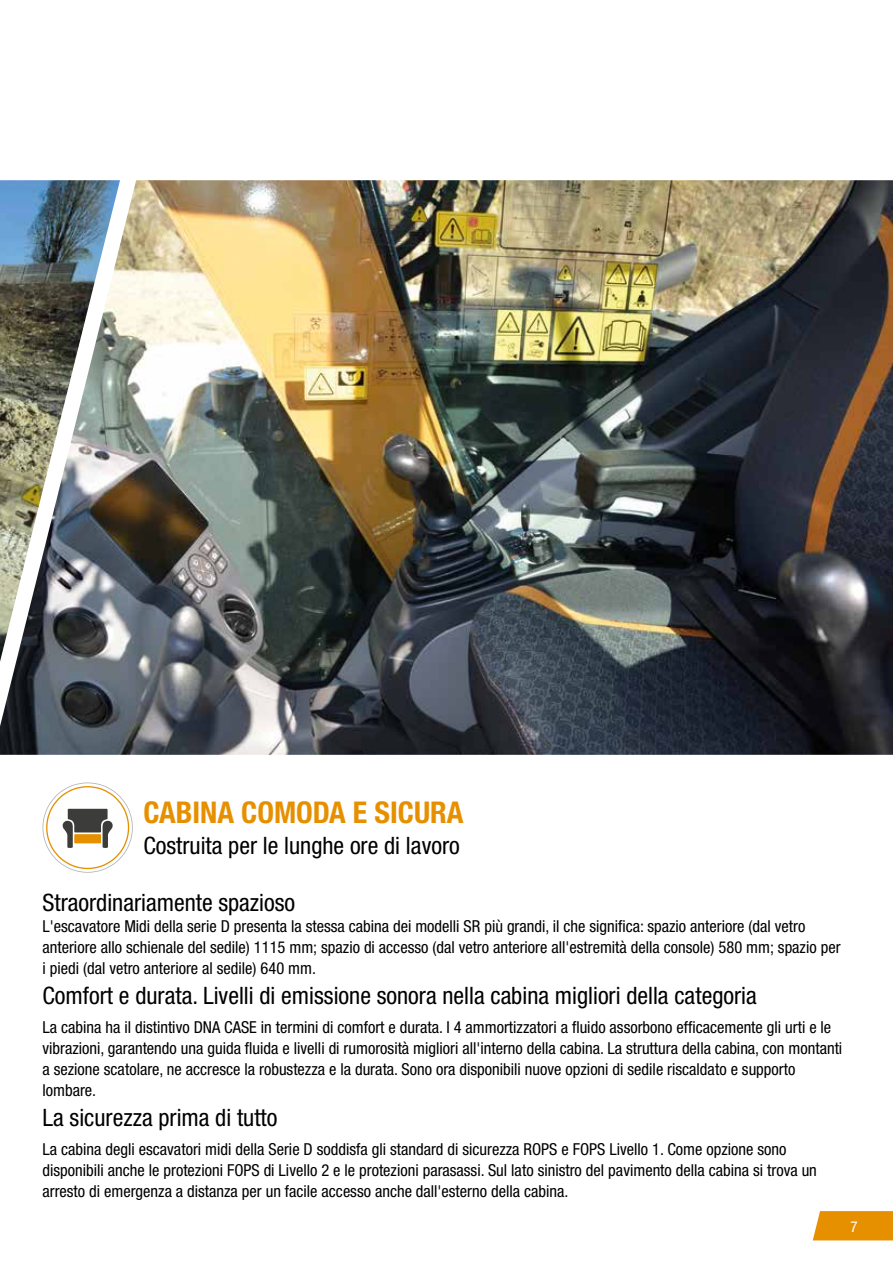
<style>
.page{position:relative;width:893px;height:1263px;background:#fff}
.page>*{position:absolute;margin:0;border:0;box-sizing:border-box;transform-origin:0 0}
.t1{font:700 condensed 30px "Helvetica Neue LT Std";color:#e69000}
.t2{font:condensed 24px "Helvetica Neue LT Std";color:#000}
.t3{font:condensed 16.5px/21px "Helvetica Neue LT Std";color:#000}
.t4{font:condensed 15px "Helvetica Neue LT Std";color:#fff}
</style>
<div class="page">
<svg style="left:813px;top:1211px;width:80px;height:29px;background:#e7950b"></svg>
<img style="left:0;top:180px;width:893px;height:575px">
<img style="left:0;top:180px;width:120px;height:482px">
<svg style="left:43px;top:782px;width:90px;height:91px"></svg>
<h1 class="t1" style="left:143px;top:794px;width:322px">CABINA COMODA E SICURA</h1>
<h2 class="t2" style="left:143px;top:831px;width:318px">Costruita per le lunghe ore di lavoro</h2>
<h2 class="t2" style="left:43px;top:889px;width:254px">Straordinariamente spazioso</h2>
<p class="t3" style="left:43px;top:916px;width:799px">L'escavatore Midi della serie D presenta la stessa cabina dei modelli SR più grandi, il che significa: spazio anteriore (dal vetro anteriore allo schienale del sedile) 1115 mm; spazio di accesso (dal vetro anteriore all'estremità della console) 580 mm; spazio per i piedi (dal vetro anteriore al sedile) 640 mm.</p>
<h2 class="t2" style="left:43px;top:981px;width:716px">Comfort e durata. Livelli di emissione sonora nella cabina migliori della categoria</h2>
<p class="t3" style="left:43px;top:1017px;width:801px">La cabina ha il distintivo DNA CASE in termini di comfort e durata. I 4 ammortizzatori a fluido assorbono efficacemente gli urti e le vibrazioni, garantendo una guida fluida e livelli di rumorosità migliori all'interno della cabina. La struttura della cabina, con montanti a sezione scatolare, ne accresce la robustezza e la durata. Sono ora disponibili nuove opzioni di sedile riscaldato e supporto lombare.</p>
<h2 class="t2" style="left:43px;top:1103px;width:236px">La sicurezza prima di tutto</h2>
<p class="t3" style="left:43px;top:1139px;width:776px">La cabina degli escavatori midi della Serie D soddisfa gli standard di sicurezza ROPS e FOPS Livello 1. Come opzione sono disponibili anche le protezioni FOPS di Livello 2 e le protezioni parasassi. Sul lato sinistro del pavimento della cabina si trova un arresto di emergenza a distanza per un facile accesso anche dall'esterno della cabina.</p>
<p class="t4" style="left:850px;top:1218px;width:9px">7</p>
</div>
